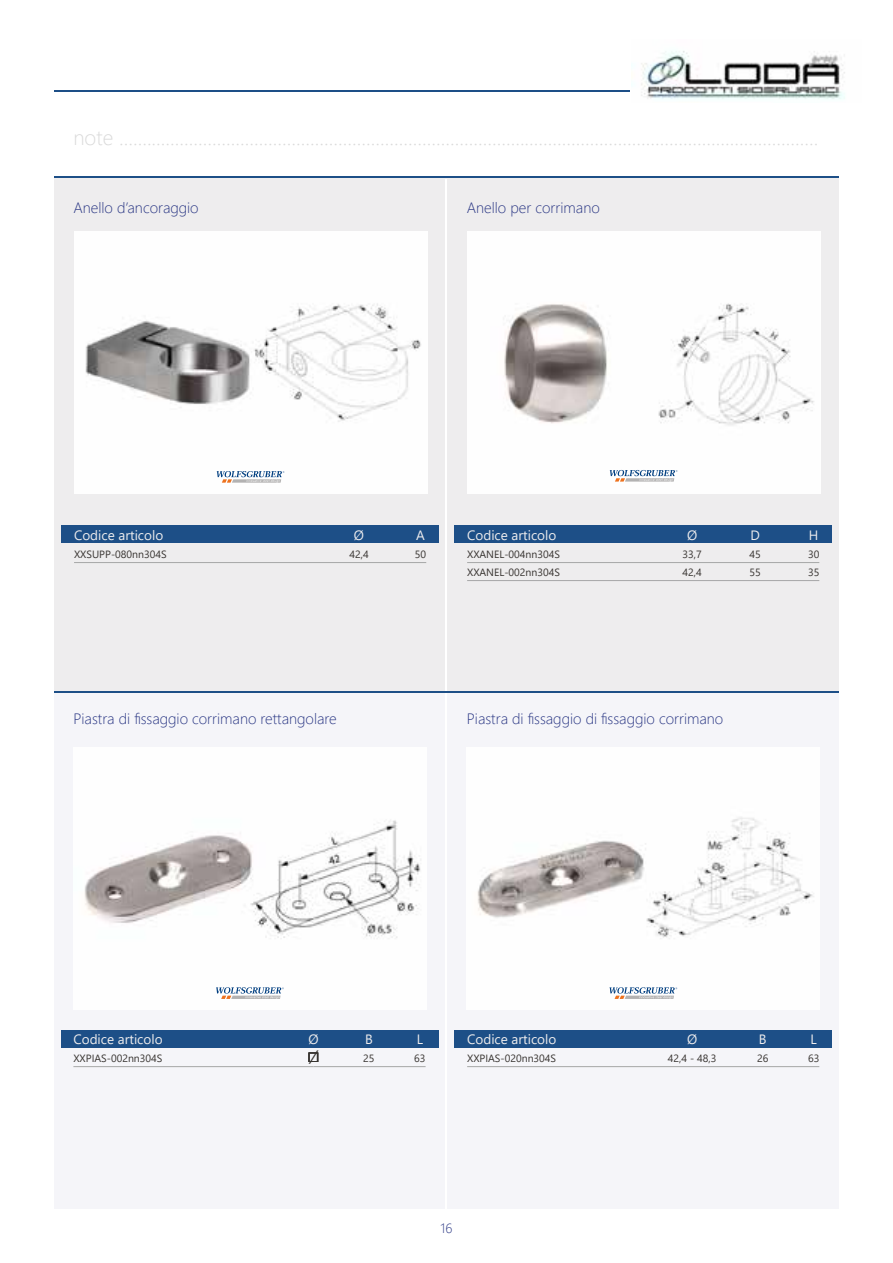
<style>
.page{position:relative;width:893px;height:1263px;background:#fff}
.page>*{position:absolute;margin:0;border:0;box-sizing:border-box;transform-origin:0 0}
.t1{font:300 21px "Segoe UI";color:#dadada}
.t2{font:italic 16.5px "Segoe UI";color:#383431}
.t3{font:300 15px "Segoe UI";color:#283583}
.t4{font:13.5px "Segoe UI";color:#eeedee}
.t5{font:300 13.5px "Segoe UI";color:#283583}
.t6{font:13.5px "Segoe UI";color:#383431}
.t7{font:10.5px "Segoe UI";color:#383431}
</style>
<div class="page">
<img style="left:631px;top:51px;width:214px;height:49px">
<hr style="left:54px;top:91px;width:576px;height:1px;background:#1d4f87">
<div style="left:54px;top:692px;width:785px;height:517px;background:#f5f5f9"></div>
<div style="left:54px;top:177px;width:785px;height:515px;background:#eeedee"></div>
<hr style="left:54px;top:177px;width:785px;height:1px;background:#1d4f87">
<hr style="left:54px;top:691px;width:785px;height:1px;background:#1d4f87">
<hr style="left:446px;top:179px;width:1px;height:511px;background:#fff">
<hr style="left:446px;top:693px;width:1px;height:515px;background:#fff">
<div style="left:455px;top:1030px;width:377px;height:18px;background:#1d4f87"></div>
<div style="left:61px;top:1030px;width:377px;height:18px;background:#1d4f87"></div>
<div style="left:455px;top:525px;width:377px;height:18px;background:#1d4f87"></div>
<div style="left:61px;top:525px;width:377px;height:18px;background:#1d4f87"></div>
<img style="left:85px;top:820px;width:335px;height:118px">
<hr style="left:73px;top:1066px;width:240px;height:1px;background:#a6a7a7">
<hr style="left:313px;top:1066px;width:113px;height:1px;background:#a6a7a7">
<img style="left:478px;top:818px;width:334px;height:171px">
<img style="left:467px;top:232px;width:353px;height:261px">
<hr style="left:467px;top:1066px;width:352px;height:1px;background:#a6a7a7">
<hr style="left:467px;top:562px;width:352px;height:1px;background:#a6a7a7">
<hr style="left:467px;top:580px;width:352px;height:1px;background:#a6a7a7">
<svg style="left:610px;top:470px;width:67px;height:12px"></svg>
<svg style="left:216px;top:987px;width:68px;height:12px"></svg>
<svg style="left:609px;top:987px;width:68px;height:12px"></svg>
<img style="left:74px;top:232px;width:353px;height:261px">
<hr style="left:74px;top:562px;width:352px;height:1px;background:#a6a7a7">
<svg style="left:217px;top:471px;width:67px;height:12px"></svg>
<p class="t1" style="left:73px;top:118px;width:746px">note ......................................................................................................................................................</p>
<p class="t3" style="left:73px;top:193px;width:127px">Anello d’ancoraggio</p>
<p class="t3" style="left:467px;top:193px;width:134px">Anello per corrimano</p>
<p class="t4" style="left:74px;top:522px;width:91px">Codice articolo</p>
<p class="t4" style="left:354px;top:522px;width:12px">Ø</p>
<p class="t4" style="left:416px;top:522px;width:10px">A</p>
<p class="t7" style="left:74px;top:544px;width:94px">XXSUPP-080nn304S</p>
<p class="t7" style="left:349px;top:544px;width:21px">42,4</p>
<p class="t7" style="left:415px;top:544px;width:13px">50</p>
<p class="t4" style="left:467px;top:522px;width:91px">Codice articolo</p>
<p class="t4" style="left:687px;top:522px;width:12px">Ø</p>
<p class="t4" style="left:750px;top:522px;width:11px">D</p>
<p class="t4" style="left:809px;top:522px;width:11px">H</p>
<p class="t7" style="left:467px;top:544px;width:94px">XXANEL-004nn304S</p>
<p class="t7" style="left:682px;top:544px;width:21px">33,7</p>
<p class="t7" style="left:749px;top:544px;width:13px">45</p>
<p class="t7" style="left:808px;top:544px;width:13px">30</p>
<p class="t7" style="left:467px;top:562px;width:94px">XXANEL-002nn304S</p>
<p class="t7" style="left:682px;top:562px;width:21px">42,4</p>
<p class="t7" style="left:749px;top:562px;width:13px">55</p>
<p class="t7" style="left:808px;top:562px;width:13px">35</p>
<p class="t3" style="left:73px;top:705px;width:265px">Piastra di fissaggio corrimano rettangolare</p>
<p class="t3" style="left:467px;top:705px;width:258px">Piastra di fissaggio di fissaggio corrimano</p>
<p class="t4" style="left:73px;top:1026px;width:91px">Codice articolo</p>
<p class="t4" style="left:308px;top:1026px;width:12px">Ø</p>
<p class="t4" style="left:365px;top:1026px;width:9px">B</p>
<p class="t4" style="left:417px;top:1026px;width:8px">L</p>
<p class="t7" style="left:73px;top:1048px;width:91px">XXPIAS-002nn304S</p>
<p class="t6" style="left:313px;top:1044px;width:11px">⃣</p>
<p class="t7" style="left:363px;top:1048px;width:13px">25</p>
<p class="t7" style="left:414px;top:1048px;width:13px">63</p>
<p class="t2" style="left:310px;top:1041px;width:8px">/</p>
<p class="t4" style="left:467px;top:1026px;width:91px">Codice articolo</p>
<p class="t4" style="left:687px;top:1026px;width:12px">Ø</p>
<p class="t4" style="left:759px;top:1026px;width:9px">B</p>
<p class="t4" style="left:810px;top:1026px;width:8px">L</p>
<p class="t7" style="left:467px;top:1048px;width:91px">XXPIAS-020nn304S</p>
<p class="t7" style="left:668px;top:1048px;width:50px">42,4 - 48,3</p>
<p class="t7" style="left:757px;top:1048px;width:13px">26</p>
<p class="t7" style="left:808px;top:1048px;width:13px">63</p>
<p class="t5" style="left:441px;top:1215px;width:13px">16</p>
</div>
